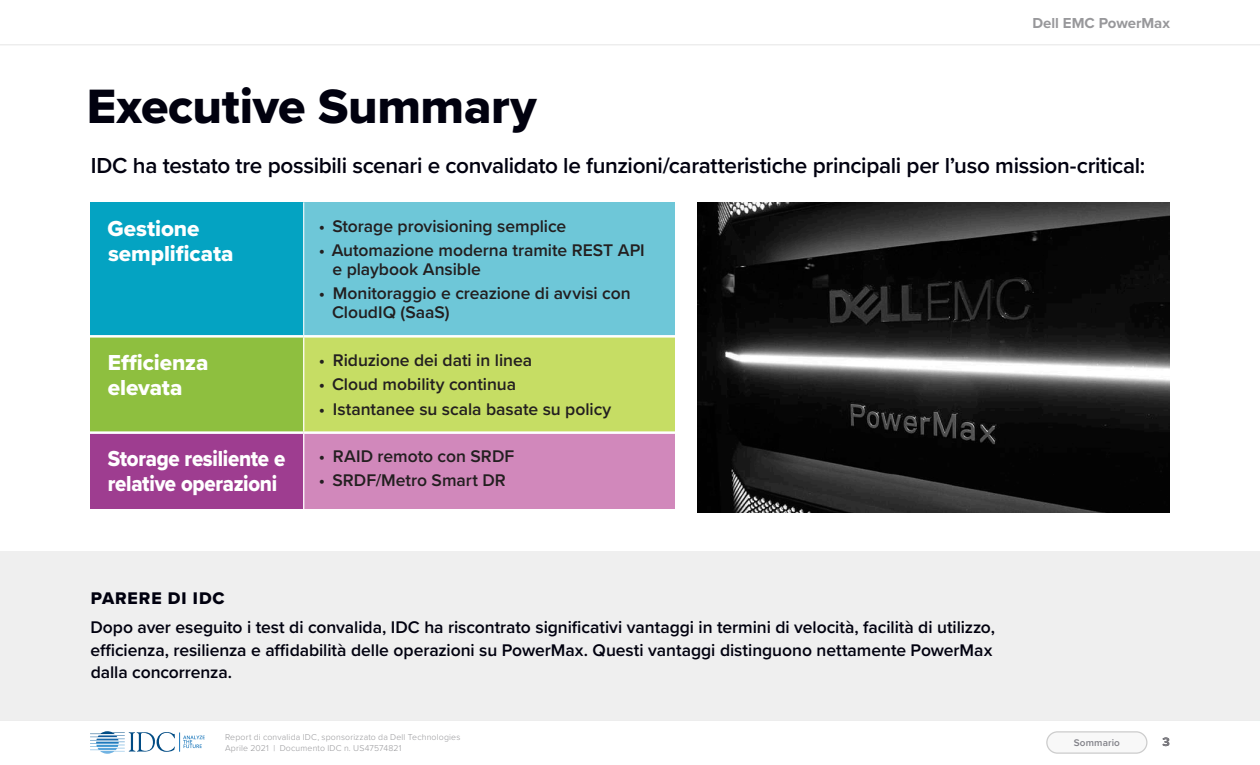
<style>
.page{position:relative;width:1260px;height:765px;background:#fff}
.page>*{position:absolute;margin:0;border:0;box-sizing:border-box;transform-origin:0 0}
.t1{font:50px "Proxima Nova Extrabld";letter-spacing:-.005em;color:#01010f}
.t2{font:600 22.5px "Proxima Nova";letter-spacing:-.015em;color:#01010f}
.t3{font:22.5px/25px "Proxima Nova Extrabld";letter-spacing:-.01em;color:#fff}
.t4{font:22.5px/25px "Proxima Nova Extrabld";letter-spacing:-.01em;color:#fff;scale:.91 1}
.t5{font:600 17.5px/18.8px "Proxima Nova";letter-spacing:-.005em;color:#231f20}
.t6{font:600 17.5px/22.5px "Proxima Nova";letter-spacing:-.005em;color:#01010f}
.t7{font:17.5px "Proxima Nova Extrabld";letter-spacing:.05em;color:#01010f}
.t8{font:700 15px "Proxima Nova";color:#98989b}
.t9{font:700 12.5px "Proxima Nova";color:#231f20}
.t10{font:600 10px "Proxima Nova";letter-spacing:.015em;color:#808087}
.t11{font:300 8.75px/11.2px "Proxima Nova";letter-spacing:.02em;color:#98989b}
</style>
<div class="page">
<svg style="left:90px;top:731px;width:115px;height:23px"></svg>
<hr style="left:0;top:45px;width:1260px;height:1px;background:#e5e5e5">
<hr style="left:0;top:720px;width:1260px;height:1px;background:#e5e5e5">
<div style="left:1047px;top:732px;width:100px;height:21px;background:#f8f8f8;border-radius:11px"></div>
<div style="left:1046px;top:731px;width:102px;height:23px;border:1px solid #ccc;border-radius:11px"></div>
<div style="left:0;top:551px;width:1260px;height:169px;background:#efefef"></div>
<div style="left:90px;top:202px;width:214px;height:134px;background:#04a3c2"></div>
<div style="left:304px;top:202px;width:371px;height:134px;background:#6ec7d8"></div>
<div style="left:90px;top:336px;width:214px;height:97px;background:#8ebf3f"></div>
<div style="left:304px;top:336px;width:371px;height:97px;background:#c6dd64"></div>
<div style="left:90px;top:433px;width:214px;height:76px;background:#9e3d90"></div>
<div style="left:304px;top:433px;width:371px;height:76px;background:#d188bb"></div>
<hr style="left:303px;top:338px;width:1px;height:93px;background:#fff">
<hr style="left:303px;top:434px;width:1px;height:75px;background:#fff">
<hr style="left:90px;top:335px;width:214px;height:3px;background:#fff">
<hr style="left:304px;top:335px;width:371px;height:3px;background:#fff">
<hr style="left:303px;top:202px;width:1px;height:133px;background:#fff">
<hr style="left:90px;top:431px;width:214px;height:3px;background:#fff">
<hr style="left:304px;top:431px;width:371px;height:3px;background:#fff">
<img style="left:698px;top:202px;width:472px;height:310px">
<p class="t8" style="left:1032px;top:12px;width:139px">Dell EMC PowerMax</p>
<h1 class="t1" style="left:87px;top:69px;width:451px">Executive Summary</h1>
<p class="t2" style="left:91px;top:148px;width:1056px">IDC ha testato tre possibili scenari e convalidato le funzioni/caratteristiche principali per l’uso mission-critical:</p>
<p class="t3" style="left:108px;top:216px;width:128px">Gestione semplificata</p>
<p class="t5" style="left:319px;top:216px;width:249px">• Storage provisioning semplice</p>
<p class="t5" style="left:332px;top:241px;width:314px;text-indent:-14px">• Automazione moderna tramite REST API e playbook Ansible</p>
<p class="t5" style="left:332px;top:284px;width:300px;text-indent:-13px">• Monitoraggio e creazione di avvisi con<br>CloudIQ (SaaS)</p>
<p class="t3" style="left:108px;top:349px;width:102px">Efficienza elevata</p>
<p class="t5" style="left:319px;top:350px;width:215px">• Riduzione dei dati in linea</p>
<p class="t5" style="left:319px;top:374px;width:199px">• Cloud mobility continua</p>
<p class="t5" style="left:319px;top:399px;width:294px">• Istantanee su scala basate su policy</p>
<p class="t4" style="left:108px;top:446px;width:197px">Storage resiliente e relative operazioni</p>
<p class="t5" style="left:319px;top:446px;width:197px">• RAID remoto con SRDF</p>
<p class="t5" style="left:319px;top:471px;width:189px">• SRDF/Metro Smart DR</p>
<p class="t7" style="left:91px;top:585px;width:136px">PARERE DI IDC</p>
<p class="t6" style="left:90px;top:616px;width:906px">Dopo aver eseguito i test di convalida, IDC ha riscontrato significativi vantaggi in termini di velocità, facilità di utilizzo, efficienza, resilienza e affidabilità delle operazioni su PowerMax. Questi vantaggi distinguono nettamente PowerMax dalla concorrenza.</p>
<p class="t11" style="left:225px;top:731px;width:237px">Report di convalida IDC, sponsorizzato da Dell Technologies<br>Aprile 2021 | Documento IDC n. US47574821</p>
<p class="t10" style="left:1074px;top:735px;width:48px">Sommario</p>
<p class="t9" style="left:1163px;top:733px;width:9px">3</p>
</div>
